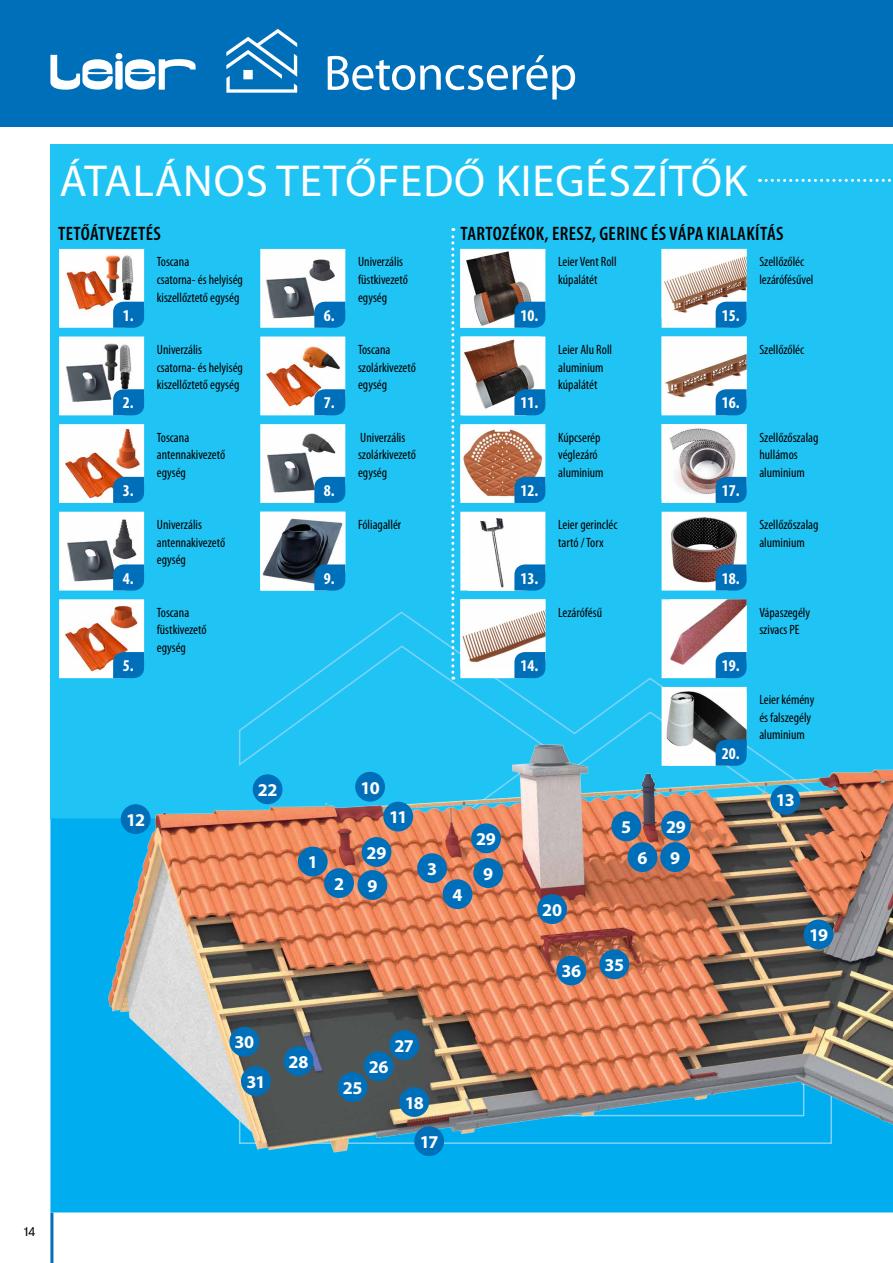
<style>
.page{position:relative;width:893px;height:1263px;background:#fff}
.page>*{position:absolute;margin:0;border:0;box-sizing:border-box;transform-origin:0 0}
.t1{font:45px "Myriad Pro";letter-spacing:.02em;color:#fff}
.t2{font:600 condensed 19.5px "Myriad Pro";letter-spacing:.02em;color:#000}
.t3{font:700 18px/39.5px "Myriad Pro";letter-spacing:-.02em;color:#fff}
.t4{font:700 condensed 16.5px "Myriad Pro";color:#fff}
.t5{font:condensed 13.5px/17.5px "Myriad Pro";color:#000}
.t6{font:13.5px "Good Headline Pro News";color:#000}
</style>
<div class="page">
<div style="left:0;top:0;width:893px;height:126px;background:#006fba"></div>
<svg style="left:50px;top:29px;width:525px;height:70px"></svg>
<hr style="left:50px;top:1212px;width:3px;height:51px;background:#006fba">
<div style="left:50px;top:144px;width:843px;height:674px;background:#20c4f4"></div>
<div style="left:50px;top:818px;width:59px;height:394px;background:#00aeef"></div>
<svg style="left:239px;top:610px;width:507px;height:134px"></svg>
<img style="left:109px;top:744px;width:784px;height:469px">
<div style="left:399px;top:1087px;width:30px;height:30px;background:#006fba;border-radius:50%"></div>
<div style="left:284px;top:1046px;width:29px;height:30px;background:#006fba;border-radius:50%"></div>
<div style="left:355px;top:772px;width:30px;height:30px;background:#006fba;border-radius:50%"></div>
<div style="left:383px;top:802px;width:30px;height:29px;background:#006fba;border-radius:50%"></div>
<div style="left:537px;top:894px;width:30px;height:30px;background:#006fba;border-radius:50%"></div>
<div style="left:338px;top:1072px;width:30px;height:30px;background:#006fba;border-radius:50%"></div>
<div style="left:229px;top:1027px;width:30px;height:29px;background:#006fba;border-radius:50%"></div>
<div style="left:241px;top:1066px;width:30px;height:30px;background:#006fba;border-radius:50%"></div>
<div style="left:121px;top:804px;width:30px;height:30px;background:#006fba;border-radius:50%"></div>
<div style="left:414px;top:1126px;width:30px;height:30px;background:#006fba;border-radius:50%"></div>
<div style="left:253px;top:774px;width:29px;height:30px;background:#006fba;border-radius:50%"></div>
<div style="left:389px;top:1030px;width:30px;height:30px;background:#006fba;border-radius:50%"></div>
<div style="left:417px;top:853px;width:30px;height:30px;background:#006fba;border-radius:50%"></div>
<div style="left:611px;top:811px;width:30px;height:30px;background:#006fba;border-radius:50%"></div>
<div style="left:628px;top:842px;width:29px;height:30px;background:#006fba;border-radius:50%"></div>
<div style="left:443px;top:879px;width:29px;height:30px;background:#006fba;border-radius:50%"></div>
<div style="left:298px;top:847px;width:30px;height:29px;background:#006fba;border-radius:50%"></div>
<div style="left:324px;top:868px;width:30px;height:30px;background:#006fba;border-radius:50%"></div>
<div style="left:358px;top:870px;width:29px;height:30px;background:#006fba;border-radius:50%"></div>
<div style="left:473px;top:858px;width:30px;height:30px;background:#006fba;border-radius:50%"></div>
<div style="left:660px;top:842px;width:30px;height:30px;background:#006fba;border-radius:50%"></div>
<div style="left:364px;top:1051px;width:30px;height:30px;background:#006fba;border-radius:50%"></div>
<div style="left:556px;top:955px;width:30px;height:30px;background:#006fba;border-radius:50%"></div>
<div style="left:599px;top:949px;width:30px;height:30px;background:#006fba;border-radius:50%"></div>
<div style="left:804px;top:919px;width:29px;height:30px;background:#006fba;border-radius:50%"></div>
<div style="left:362px;top:837px;width:29px;height:30px;background:#006fba;border-radius:50%"></div>
<div style="left:661px;top:811px;width:30px;height:30px;background:#006fba;border-radius:50%"></div>
<div style="left:471px;top:823px;width:30px;height:30px;background:#006fba;border-radius:50%"></div>
<div style="left:770px;top:785px;width:30px;height:30px;background:#006fba;border-radius:50%"></div>
<img style="left:59px;top:249px;width:85px;height:79px">
<svg style="left:460px;top:249px;width:85px;height:79px;background:#929a9f"></svg>
<svg style="left:260px;top:249px;width:85px;height:79px;background:#acbcc7"></svg>
<svg style="left:662px;top:249px;width:85px;height:79px;background:#c5c8ca"></svg>
<svg style="left:59px;top:336px;width:85px;height:79px;background:#abbac5"></svg>
<svg style="left:460px;top:336px;width:85px;height:79px;background:#9fa0a3"></svg>
<img style="left:260px;top:336px;width:85px;height:79px">
<svg style="left:662px;top:336px;width:85px;height:79px;background:#c9cfd3"></svg>
<svg style="left:59px;top:424px;width:85px;height:79px;background:#d1beba"></svg>
<svg style="left:460px;top:424px;width:85px;height:79px;background:#bba399"></svg>
<svg style="left:260px;top:424px;width:85px;height:79px;background:#aebec8"></svg>
<svg style="left:662px;top:424px;width:85px;height:79px;background:#b7c0c9"></svg>
<svg style="left:59px;top:512px;width:85px;height:78px;background:#aab8c3"></svg>
<svg style="left:460px;top:512px;width:85px;height:78px;background:#d8e6ef"></svg>
<svg style="left:260px;top:512px;width:85px;height:78px;background:#7c8d9b"></svg>
<svg style="left:662px;top:512px;width:85px;height:78px;background:#86888f"></svg>
<svg style="left:59px;top:599px;width:85px;height:79px;background:#d0bbb6"></svg>
<svg style="left:460px;top:599px;width:85px;height:79px;background:#cbd0d3"></svg>
<svg style="left:662px;top:599px;width:85px;height:79px;background:#c6c1ca"></svg>
<svg style="left:662px;top:687px;width:85px;height:79px;background:#99a9b2"></svg>
<svg style="left:451px;top:228px;width:3px;height:452px"></svg>
<svg style="left:759px;top:179px;width:132px;height:3px"></svg>
<h1 class="t1" style="left:59px;top:157px;width:690px">ÁTALÁNOS TETŐFEDŐ KIEGÉSZÍTŐK</h1>
<h2 class="t2" style="left:58px;top:223px;width:104px">TETŐÁTVEZETÉS</h2>
<h2 class="t2" style="left:461px;top:223px;width:324px">TARTOZÉKOK, ERESZ, GERINC ÉS VÁPA KIALAKÍTÁS</h2>
<p class="t5" style="left:157px;top:253px;width:88px">Toscana<br>csatorna- és helyiség kiszellőztető egység</p>
<p class="t5" style="left:358px;top:253px;width:51px">Univerzális füstkivezető egység</p>
<p class="t5" style="left:558px;top:253px;width:60px">Leier Vent Roll kúpalátét</p>
<p class="t5" style="left:759px;top:253px;width:56px">Szellőzőléc lezárófésűvel</p>
<p class="t4" style="left:123px;top:306px;width:12px">1.</p>
<p class="t4" style="left:324px;top:306px;width:12px">6.</p>
<p class="t4" style="left:520px;top:306px;width:19px">10.</p>
<p class="t4" style="left:722px;top:306px;width:19px">15.</p>
<p class="t5" style="left:157px;top:341px;width:88px">Univerzális csatorna- és helyiség kiszellőztető egység</p>
<p class="t5" style="left:358px;top:341px;width:59px">Toscana szolárkivezető egység</p>
<p class="t5" style="left:558px;top:341px;width:55px">Leier Alu Roll aluminium kúpalátét</p>
<p class="t5" style="left:759px;top:341px;width:46px">Szellőzőléc</p>
<p class="t4" style="left:123px;top:394px;width:12px">2.</p>
<p class="t4" style="left:324px;top:394px;width:12px">7.</p>
<p class="t4" style="left:520px;top:394px;width:19px">11.</p>
<p class="t4" style="left:722px;top:394px;width:19px">16.</p>
<p class="t5" style="left:157px;top:429px;width:70px">Toscana antennakivezető egység</p>
<p class="t5" style="left:358px;top:429px;width:59px">Univerzális szolárkivezető egység</p>
<p class="t5" style="left:558px;top:429px;width:47px">Kúpcserép véglezáró aluminium</p>
<p class="t5" style="left:759px;top:429px;width:61px">Szellőzőszalag hullámos aluminium</p>
<p class="t4" style="left:123px;top:481px;width:12px">3.</p>
<p class="t4" style="left:324px;top:481px;width:12px">8.</p>
<p class="t4" style="left:520px;top:481px;width:19px">12.</p>
<p class="t4" style="left:722px;top:481px;width:19px">17.</p>
<p class="t5" style="left:157px;top:516px;width:70px">Univerzális antennakivezető egység</p>
<p class="t5" style="left:358px;top:516px;width:45px">Fóliagallér</p>
<p class="t5" style="left:558px;top:516px;width:61px">Leier gerincléc tartó / Torx</p>
<p class="t5" style="left:759px;top:516px;width:61px">Szellőzőszalag aluminium</p>
<p class="t4" style="left:123px;top:569px;width:12px">4.</p>
<p class="t4" style="left:324px;top:569px;width:12px">9.</p>
<p class="t4" style="left:520px;top:569px;width:19px">13.</p>
<p class="t4" style="left:722px;top:569px;width:19px">18.</p>
<p class="t5" style="left:157px;top:604px;width:51px">Toscana füstkivezető egység</p>
<p class="t5" style="left:558px;top:604px;width:45px">Lezárófésű</p>
<p class="t5" style="left:759px;top:604px;width:52px">Vápaszegély szivacs PE</p>
<p class="t4" style="left:123px;top:657px;width:12px">5.</p>
<p class="t4" style="left:520px;top:657px;width:19px">14.</p>
<p class="t4" style="left:722px;top:657px;width:19px">19.</p>
<p class="t5" style="left:759px;top:691px;width:56px">Leier kémény és falszegély aluminium</p>
<p class="t4" style="left:722px;top:744px;width:19px">20.</p>
<h3 class="t3" style="left:258px;top:770px;width:21px">22</h3>
<h3 class="t3" style="left:361px;top:768px;width:21px">10</h3>
<h3 class="t3" style="left:776px;top:781px;width:20px">13</h3>
<h3 class="t3" style="left:126px;top:800px;width:20px">12</h3>
<h3 class="t3" style="left:308px;top:843px;width:12px">1</h3>
<h3 class="t3" style="left:389px;top:798px;width:20px">11</h3>
<h3 class="t3" style="left:367px;top:833px;width:21px">29</h3>
<h3 class="t3" style="left:334px;top:864px;width:12px">2</h3>
<h3 class="t3" style="left:367px;top:866px;width:12px">9</h3>
<h3 class="t3" style="left:427px;top:849px;width:12px">3</h3>
<h3 class="t3" style="left:452px;top:875px;width:12px">4</h3>
<h3 class="t3" style="left:476px;top:819px;width:21px">29</h3>
<h3 class="t3" style="left:483px;top:854px;width:12px">9</h3>
<h3 class="t3" style="left:621px;top:808px;width:12px">5</h3>
<h3 class="t3" style="left:637px;top:838px;width:12px">6</h3>
<h3 class="t3" style="left:666px;top:807px;width:21px">29</h3>
<h3 class="t3" style="left:670px;top:838px;width:12px">9</h3>
<h3 class="t3" style="left:542px;top:890px;width:21px">20</h3>
<h3 class="t3" style="left:809px;top:916px;width:21px">19</h3>
<h3 class="t3" style="left:561px;top:952px;width:21px">36</h3>
<h3 class="t3" style="left:605px;top:945px;width:21px">35</h3>
<h3 class="t3" style="left:246px;top:1023px;width:21px;text-indent:-12px">30<br>31</h3>
<h3 class="t3" style="left:289px;top:1042px;width:21px">28</h3>
<h3 class="t3" style="left:394px;top:1026px;width:21px">27</h3>
<h3 class="t3" style="left:369px;top:1047px;width:21px">26</h3>
<h3 class="t3" style="left:343px;top:1068px;width:21px">25</h3>
<h3 class="t3" style="left:405px;top:1083px;width:21px">18</h3>
<h3 class="t3" style="left:420px;top:1122px;width:20px">17</h3>
<p class="t6" style="left:24px;top:1225px;width:13px">14</p>
</div>
